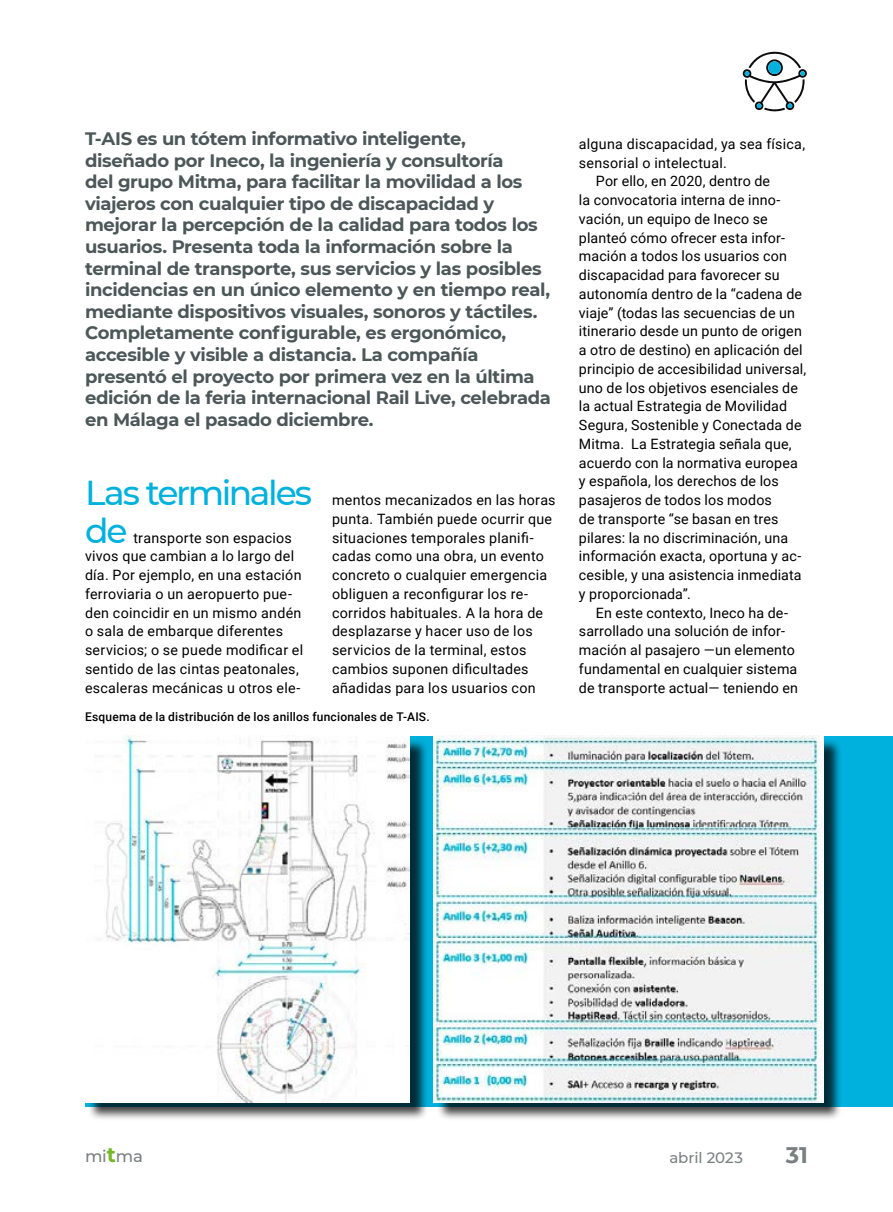
<style>
.page{position:relative;width:893px;height:1212px;background:#fff}
.page>*{position:absolute;margin:0;border:0;box-sizing:border-box;transform-origin:0 0}
.t1{font:500 34.5px/37.5px "Montserrat";letter-spacing:-.065em;color:#00b1de}
.t2{font:700 22.5px "Montserrat";color:#7a8081}
.t3{font:700 18px/21.6px "Montserrat";letter-spacing:-.02em;color:#4d5758}
.t4{font:500 16.5px "Montserrat";color:#7a8081}
.t5{font:500 15px "Montserrat";letter-spacing:-.005em;color:#7a8081}
.t6{font:14.25px/18.8px "Roboto";letter-spacing:.01em;color:#000}
.t7{font:500 12px "Roboto";letter-spacing:.015em;color:#000}
.s1{font-weight:700;font-size:21px;color:#76b828}
</style>
<div class="page">
<svg style="left:742px;top:51px;width:65px;height:61px"></svg>
<div style="left:768px;top:61px;width:13px;height:13px;background:#00b1de;border-radius:50%"></div>
<div style="left:85px;top:736px;width:808px;height:370px;background:#00b1de"></div>
<div style="left:87px;top:738px;width:341px;height:383px;background:#000;opacity:.75"></div>
<img style="left:85px;top:736px;width:325px;height:367px">
<div style="left:436px;top:738px;width:406px;height:383px;background:#000;opacity:.75"></div>
<img style="left:434px;top:736px;width:390px;height:367px">
<p class="t3" style="left:85px;top:127px;width:467px">T-AIS es un tótem informativo inteligente, diseñado por Ineco, la ingeniería y consultoría<br>del grupo Mitma, para facilitar la movilidad a los viajeros con cualquier tipo de discapacidad y mejorar la percepción de la calidad para todos los usuarios. Presenta toda la información sobre la terminal de transporte, sus servicios y las posibles incidencias en un único elemento y en tiempo real, mediante dispositivos visuales, sonoros y táctiles.<br>Completamente configurable, es ergonómico, accesible y visible a distancia. La compañía presentó el proyecto por primera vez en la última edición de la feria internacional Rail Live, celebrada en Málaga el pasado diciembre.</p>
<h1 class="t1" style="left:85px;top:473px;width:229px">Las terminales de</h1>
<p class="t6" style="left:85px;top:528px;width:220px;text-indent:48px">transporte son espacios vivos que cambian a lo largo del día. Por ejemplo, en una estación ferroviaria o un aeropuerto pue&shy;den coincidir en un mismo andén o sala de embarque diferentes servicios; o se puede modificar el sentido de las cintas peatonales, escaleras mecánicas u otros ele-</p>
<p class="t6" style="left:332px;top:490px;width:225px">mentos mecanizados en las horas punta. También puede ocurrir que situaciones temporales planifi&shy;cadas como una obra, un evento concreto o cualquier emergencia obliguen a reconfigurar los re&shy;corridos habituales. A la hora de desplazarse y hacer uso de los servicios de la terminal, estos cambios suponen dificultades añadidas para los usuarios con</p>
<p class="t7" style="left:85px;top:708px;width:346px">Esquema de la distribución de los anillos funcionales de T-AIS.</p>
<p class="t6" style="left:579px;top:134px;width:228px">alguna discapacidad, ya sea física,</p>
<p class="t6" style="left:579px;top:153px;width:149px">sensorial o intelectual.</p>
<p class="t6" style="left:596px;top:171px;width:176px">Por ello, en 2020, dentro de</p>
<p class="t6" style="left:579px;top:190px;width:203px">la convocatoria interna de inno-</p>
<p class="t6" style="left:579px;top:209px;width:190px">vación, un equipo de Ineco se</p>
<p class="t6" style="left:579px;top:228px;width:208px">planteó cómo ofrecer esta infor-</p>
<p class="t6" style="left:579px;top:246px;width:209px">mación a todos los usuarios con</p>
<p class="t6" style="left:579px;top:265px;width:202px">discapacidad para favorecer su</p>
<p class="t6" style="left:579px;top:284px;width:225px">autonomía dentro de la “cadena de</p>
<p class="t6" style="left:579px;top:303px;width:217px">viaje” (todas las secuencias de un</p>
<p class="t6" style="left:579px;top:321px;width:224px">itinerario desde un punto de origen</p>
<p class="t6" style="left:579px;top:340px;width:225px">a otro de destino) en aplicación del</p>
<p class="t6" style="left:579px;top:359px;width:229px">principio de accesibilidad universal,</p>
<p class="t6" style="left:579px;top:378px;width:220px">uno de los objetivos esenciales de</p>
<p class="t6" style="left:579px;top:396px;width:210px">la actual Estrategia de Movilidad</p>
<p class="t6" style="left:579px;top:415px;width:224px">Segura, Sostenible y Conectada de</p>
<p class="t6" style="left:579px;top:434px;width:214px">Mitma. La Estrategia señala que,</p>
<p class="t6" style="left:579px;top:453px;width:220px">acuerdo con la normativa europea</p>
<p class="t6" style="left:579px;top:471px;width:201px">y española, los derechos de los</p>
<p class="t6" style="left:579px;top:490px;width:194px">pasajeros de todos los modos</p>
<p class="t6" style="left:579px;top:509px;width:201px">de transporte “se basan en tres</p>
<p class="t6" style="left:579px;top:528px;width:211px">pilares: la no discriminación, una</p>
<p class="t6" style="left:579px;top:546px;width:224px">información exacta, oportuna y ac-</p>
<p class="t6" style="left:579px;top:565px;width:224px">cesible, y una asistencia inmediata</p>
<p class="t6" style="left:579px;top:584px;width:113px">y proporcionada”.</p>
<p class="t6" style="left:596px;top:603px;width:194px">En este contexto, Ineco ha de-</p>
<p class="t6" style="left:579px;top:621px;width:208px">sarrollado una solución de infor-</p>
<p class="t6" style="left:579px;top:640px;width:217px">mación al pasajero —un elemento</p>
<p class="t6" style="left:579px;top:659px;width:220px">fundamental en cualquier sistema</p>
<p class="t6" style="left:579px;top:678px;width:221px">de transporte actual— teniendo en</p>
<p class="t4" style="left:85px;top:1144px;width:59px">mi<span class="s1">t</span>ma</p>
<p class="t5" style="left:669px;top:1147px;width:75px">abril 2023</p>
<h2 class="t2" style="left:786px;top:1139px;width:24px">31</h2>
</div>
